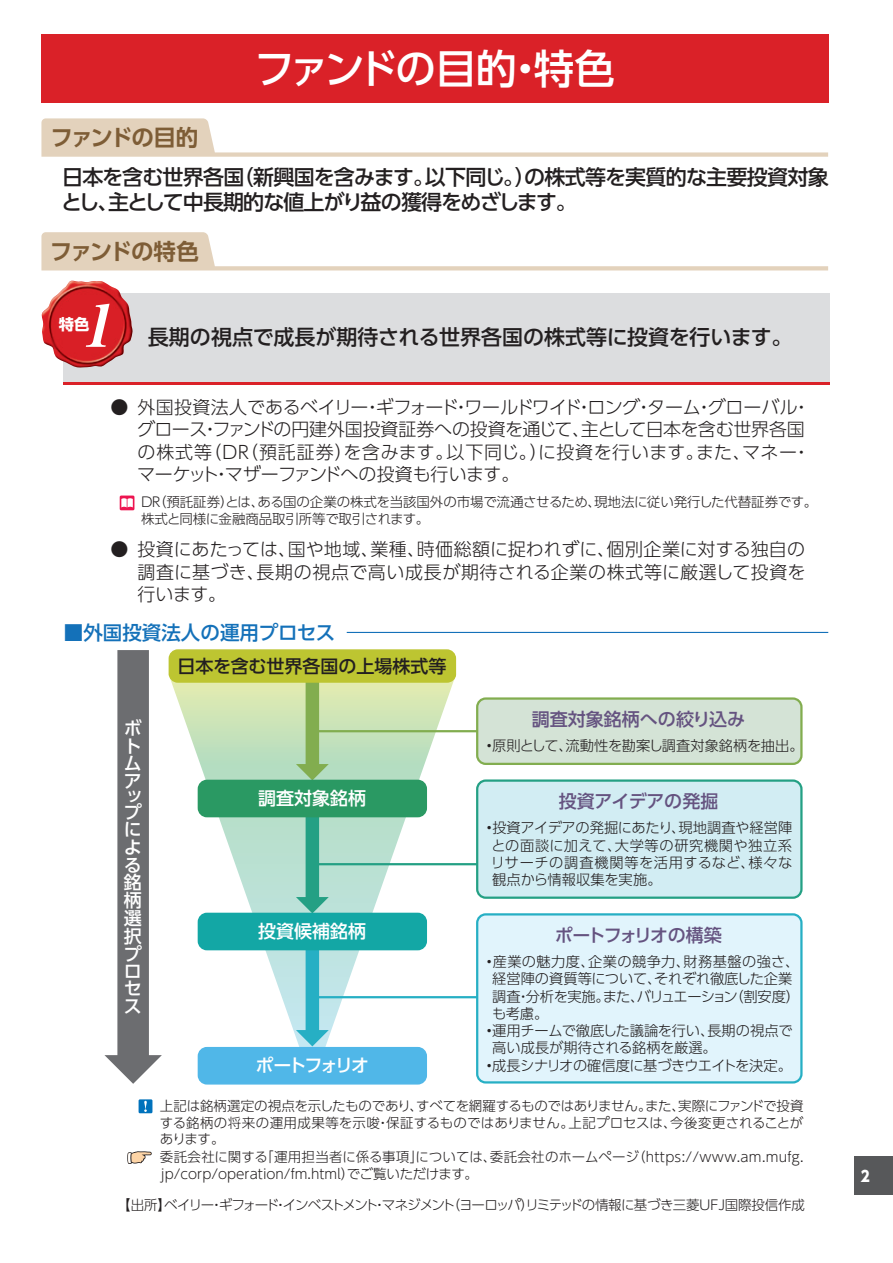
<style>
.page{position:relative;width:893px;height:1263px;background:#fff}
.page>*{position:absolute;margin:0;border:0;box-sizing:border-box;transform-origin:0 0}
.t1{font:italic 58.5px "Midashi Min Pr 5 MA31";color:#fff;scale:1.04 1}
.t2{font:500 40.5px "UD Shin Go Pro";letter-spacing:-.06em;color:#fff}
.t3{font:700 22.5px "UD Shin Go Pro De";letter-spacing:-.07em;color:#7e5d36}
.t4{font:500 21px/25.5px "UD Shin Go Pro";letter-spacing:-.03em;color:#231f20}
.t5{font:500 21px "UD Shin Go Pro";color:#231f20}
.t6{font:500 19.5px "UD Shin Go Pro";color:#1471b9}
.t7{font:300 18px/22.5px "UD Shin Go Pro";letter-spacing:-.01em;color:#231f20}
.t8{font:500 18px/17.5px "UD Shin Go Pro";color:#fff;text-align:justify}
.t9{font:500 18px "UD Shin Go Pro";color:#655380}
.t10{font:500 18px "UD Shin Go Pro";color:#231f20}
.t11{font:500 18px "UD Shin Go Pro";letter-spacing:-.105em;color:#655380}
.t12{font:500 18px "UD Shin Go Pro";letter-spacing:-.12em;color:#fff}
.t13{font:700 15.3px "UD Shin Go Pro";color:#fff}
.t14{font:800 15px "UD Shin Go Pro";color:#fff;scale:.9 1}
.t15{font:300 14.25px/17.2px "UD Shin Go Pro";color:#231f20;text-align:justify}
.t16{font:300 14.25px "UD Shin Go Pro";letter-spacing:-.04em;color:#231f20}
.t17{font:300 14.25px "UD Shin Go Pro";letter-spacing:.03em;color:#231f20}
.t18{font:300 14.25px "UD Shin Go Pro";letter-spacing:-.02em;color:#231f20}
.t19{font:300 14.25px "UD Shin Go Pro";letter-spacing:-.035em;color:#231f20}
.t20{font:300 13.5px/16.5px "UD Shin Go Pro";letter-spacing:-.015em;color:#231f20}
.t21{font:300 13.5px "UD Shin Go Pro";letter-spacing:-.08em;color:#231f20}
.s1{font-weight:500}
</style>
<div class="page">
<svg style="left:169px;top:677px;width:287px;height:407px"></svg>
<div style="left:198px;top:1048px;width:228px;height:36px;background:#50b7e8;border-radius:9px"></div>
<div style="left:198px;top:1047px;width:229px;height:37px;border:2px solid #50b7e8;border-radius:9px"></div>
<div style="left:117px;top:650px;width:32px;height:409px;background:#6c6d70"></div>
<svg style="left:104px;top:1055px;width:58px;height:29px"></svg>
<div style="left:306px;top:682px;width:13px;height:84px;background:#82ad4f"></div>
<svg style="left:296px;top:764px;width:33px;height:16px"></svg>
<div style="left:306px;top:815px;width:13px;height:84px;background:#24a084"></div>
<svg style="left:296px;top:897px;width:33px;height:16px"></svg>
<div style="left:306px;top:948px;width:13px;height:84px;background:#26afc4"></div>
<svg style="left:296px;top:1030px;width:33px;height:16px"></svg>
<div style="left:169px;top:650px;width:286px;height:32px;background:#bdc531;border-radius:8px"></div>
<div style="left:169px;top:649px;width:287px;height:34px;border:2px solid #bdc531;border-radius:8px"></div>
<div style="left:198px;top:780px;width:228px;height:36px;background:#2a9963;border-radius:8px"></div>
<div style="left:198px;top:780px;width:229px;height:37px;border:2px solid #2a9963;border-radius:8px"></div>
<hr style="left:312px;top:863px;width:171px;height:2px;background:#24a084">
<hr style="left:312px;top:730px;width:171px;height:2px;background:#82ad4f">
<div style="left:477px;top:698px;width:324px;height:66px;background:#d4e3d6;border-radius:9px"></div>
<div style="left:476px;top:697px;width:327px;height:68px;border:2px solid #82ad4f;border-radius:9px"></div>
<div style="left:198px;top:913px;width:228px;height:36px;background:#13a7a5;border-radius:9px"></div>
<div style="left:198px;top:913px;width:229px;height:37px;border:2px solid #13a7a5;border-radius:9px"></div>
<hr style="left:312px;top:996px;width:171px;height:2px;background:#26afc4">
<div style="left:477px;top:914px;width:324px;height:168px;background:#e1f4fc;border-radius:9px"></div>
<div style="left:476px;top:913px;width:327px;height:170px;border:2px solid #26afc4;border-radius:9px"></div>
<div style="left:477px;top:780px;width:324px;height:118px;background:#d2edf3;border-radius:9px"></div>
<div style="left:476px;top:779px;width:327px;height:120px;border:2px solid #24a084;border-radius:9px"></div>
<div style="left:855px;top:1157px;width:38px;height:38px;background:#57585a"></div>
<svg style="left:41px;top:118px;width:787px;height:39px"></svg>
<svg style="left:41px;top:232px;width:787px;height:38px"></svg>
<div style="left:63px;top:293px;width:766px;height:91px;background:#dcdddf"></div>
<hr style="left:63px;top:382px;width:766px;height:2px;background:#da2128">
<img style="left:41px;top:281px;width:92px;height:87px">
<div style="left:120px;top:495px;width:14px;height:15px;background:#ed1450"></div>
<svg style="left:121px;top:498px;width:12px;height:9px"></svg>
<hr style="left:347px;top:632px;width:481px;height:1px;background:#1471b9">
<div style="left:139px;top:1099px;width:13px;height:14px;background:#0072bc"></div>
<svg style="left:144px;top:1101px;width:3px;height:11px"></svg>
<svg style="left:127px;top:1151px;width:25px;height:13px"></svg>
<div style="left:41px;top:35px;width:788px;height:68px;background:#da2128"></div>
<h2 class="t2" style="left:254px;top:36px;width:362px">ファンドの目的・特色</h2>
<h3 class="t3" style="left:50px;top:119px;width:149px">ファンドの目的</h3>
<h3 class="t4" style="left:61px;top:164px;width:769px">日本を含む世界各国（新興国を含みます。以下同じ。）の株式等を実質的な主要投資対象とし、主として中長期的な値上がり益の獲得をめざします。</h3>
<h3 class="t3" style="left:50px;top:233px;width:151px">ファンドの特色</h3>
<h1 class="t1" style="left:80px;top:280px;width:49px">1</h1>
<p class="t13" style="left:59px;top:312px;width:32px">特色</p>
<h3 class="t5" style="left:148px;top:320px;width:646px">長期の視点で成長が期待される世界各国の株式等に投資を行います。</h3>
<h3 class="t7" style="left:137px;top:395px;width:675px;text-indent:-27px">● 外国投資法人であるベイリー・ギフォード・ワールドワイド・ロング・ターム・グローバル・グロース・ファンドの円建外国投資証券への投資を通じて、主として日本を含む世界各国の株式等（ＤＲ（預託証券）を含みます。以下同じ。）に投資を行います。また、マネー・マーケット・マザーファンドへの投資も行います。</h3>
<p class="t20" style="left:140px;top:494px;width:679px">ＤＲ（預託証券）とは、ある国の企業の株式を当該国外の市場で流通させるため、現地法に従い発行した代替証券です。株式と同様に金融商品取引所等で取引されます。</p>
<h3 class="t7" style="left:137px;top:538px;width:669px;text-align:justify;text-indent:-27px">● 投資にあたっては、国や地域、業種、時価総額に捉われずに、個別企業に対する独自の調査に基づき、長期の視点で高い成長が期待される企業の株式等に厳選して投資を行います。</h3>
<h3 class="t6" style="left:64px;top:617px;width:273px">■外国投資法人の運用プロセス</h3>
<h3 class="t10" style="left:178px;top:651px;width:271px">日本を含む世界各国の上場株式等</h3>
<h3 class="t9" style="left:532px;top:705px;width:215px">調査対象銘柄への絞り込み</h3>
<p class="t15" style="left:482px;top:737px;width:323px"><span class="s1">・</span>原則として、流動性を勘案し調査対象銘柄を抽出。</p>
<h3 class="t9" style="left:559px;top:787px;width:161px">投資アイデアの発掘</h3>
<p class="t15" style="left:491px;top:819px;width:303px;text-indent:-9px"><span class="s1">・</span>投資アイデアの発掘にあたり、現地調査や経営陣との面談に加えて、大学等の研究機関や独立系リサーチの調査機関等を活用するなど、様々な観点から情報収集を実施。</p>
<h3 class="t11" style="left:555px;top:920px;width:169px">ポートフォリオの構築</h3>
<p class="t17" style="left:482px;top:950px;width:319px"><span class="s1">・</span>産業の魅力度、企業の競争力、財務基盤の強さ、</p>
<p class="t15" style="left:492px;top:970px;width:302px">経営陣の資質等について、それぞれ徹底した企業</p>
<p class="t16" style="left:492px;top:985px;width:309px">調査・分析を実施。また、バリュエーション（割安度）</p>
<p class="t15" style="left:492px;top:1004px;width:58px">も考慮。</p>
<p class="t18" style="left:482px;top:1019px;width:312px"><span class="s1">・</span>運用チームで徹底した議論を行い、長期の視点で</p>
<p class="t15" style="left:492px;top:1039px;width:226px">高い成長が期待される銘柄を厳選。</p>
<p class="t19" style="left:482px;top:1054px;width:311px"><span class="s1">・</span>成長シナリオの確信度に基づきウエイトを決定。</p>
<h3 class="t8" style="left:124px;top:719px;width:19px">ボトムア</h3>
<h3 class="t8" style="left:124px;top:787px;width:20px;text-align:left">ップによる銘柄選択プロセス</h3>
<h3 class="t8" style="left:258px;top:789px;width:109px">調査対象銘柄</h3>
<h3 class="t8" style="left:258px;top:922px;width:109px">投資候補銘柄</h3>
<h3 class="t12" style="left:255px;top:1051px;width:115px">ポートフォリオ</h3>
<p class="t20" style="left:160px;top:1097px;width:645px;text-align:justify">上記は銘柄選定の視点を示したものであり、すべてを網羅するものではありません。また、実際にファンドで投資する銘柄の将来の運用成果等を示唆・保証するものではありません。上記プロセスは、今後変更されることがあります。</p>
<p class="t20" style="left:160px;top:1148px;width:645px">委託会社に関する「運用担当者に係る事項」については、委託会社のホームページ（https://www.am.mufg. jp/corp/operation/fm.html）でご覧いただけます。</p>
<p class="t21" style="left:117px;top:1194px;width:689px">【出所】ベイリー・ギフォード・インベストメント・マネジメント（ヨーロッパ）リミテッドの情報に基づき三菱ＵＦＪ国際投信作成</p>
<p class="t14" style="left:861px;top:1163px;width:11px">2</p>
</div>
